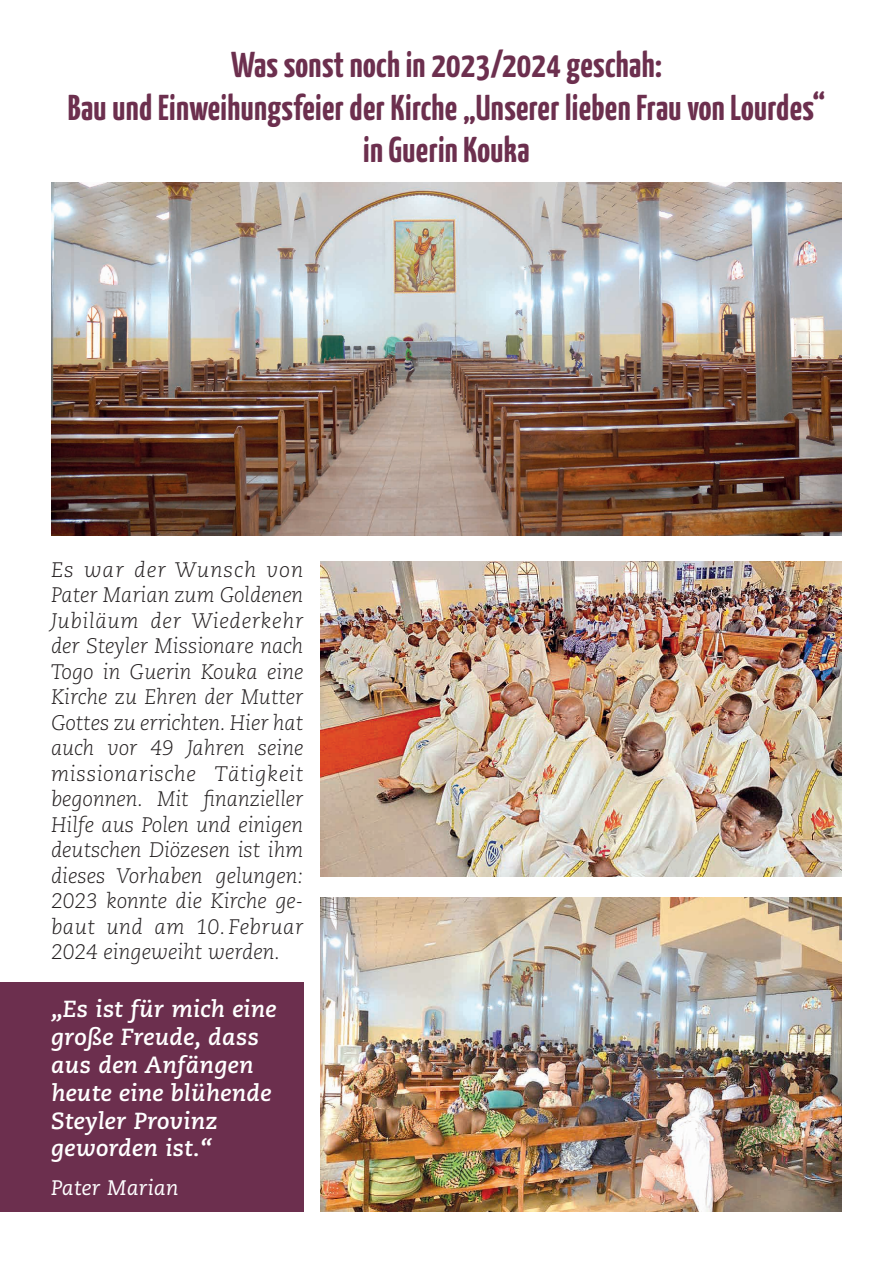
<style>
.page{position:relative;width:893px;height:1263px;background:#fff}
.page>*{position:absolute;margin:0;border:0;box-sizing:border-box;transform-origin:0 0}
.t1{font:700 36px/42px "Yanone Kaffeesatz";letter-spacing:.01em;color:#6c2f4e;text-align:center}
.t2{font:italic 700 23.25px/27.9px "Caecilia";letter-spacing:.01em;color:#fff}
.t3{font:italic 300 21px/25.5px "Caecilia";color:#231f20;text-align:justify;scale:1.04 1}
.t4{font:italic 21px "Caecilia";letter-spacing:.01em;color:#fff}
</style>
<div class="page">
<img style="left:320px;top:897px;width:522px;height:315px">
<img style="left:320px;top:561px;width:522px;height:315px">
<img style="left:51px;top:183px;width:791px;height:353px">
<div style="left:0;top:982px;width:303px;height:230px;background:#6c2f4e"></div>
<h1 class="t1" style="left:68px;top:43px;width:759px">Was sonst noch in 2023/2024 geschah:<br>Bau und Einweihungsfeier der Kirche „Unserer lieben Frau von Lourdes“ in Guerin Kouka</h1>
<p class="t3" style="left:51px;top:557px;width:244px">Es war der Wunsch von Pater Marian zum Goldenen Jubiläum der Wiederkehr der Steyler Missionare nach Togo in Guerin Kouka eine Kirche zu Ehren der Mutter Gottes zu errichten. Hier hat auch vor 49 Jahren seine missionarische Tätigkeit begonnen. Mit finanzieller Hilfe aus Polen und einigen deutschen Diözesen ist ihm dieses Vorhaben gelungen:<br>2023 konnte die Kirche ge&shy;baut und am 10.Februar 2024 eingeweiht werden.</p>
<p class="t2" style="left:51px;top:995px;width:227px">„Es ist für mich eine große Freude, dass aus den Anfängen heute eine blühende<br>Steyler Provinz geworden ist.“</p>
<p class="t4" style="left:51px;top:1175px;width:129px">Pater Marian</p>
</div>
